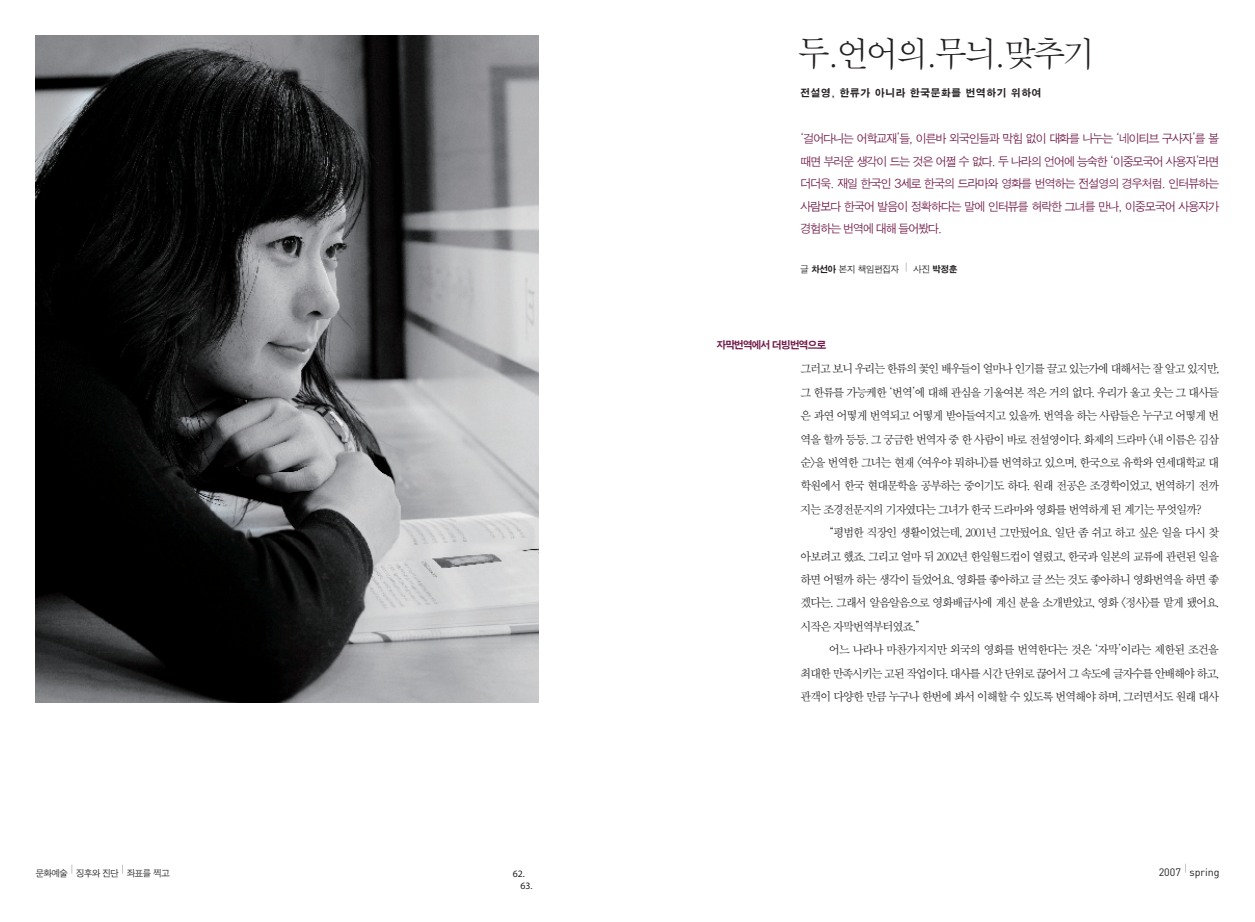
<style>
.page{position:relative;width:1255px;height:922px;background:#fff}
.page>*{position:absolute;margin:0;border:0;box-sizing:border-box;transform-origin:0 0}
.t1{font:35px "SMSS Myung Jo Std";letter-spacing:-.12em;color:#231f20;scale:.96 1}
.t2{font:11.88px/23.4px "SMSS Myung Jo 10 Std";letter-spacing:-.13em;color:#231f20;text-align:justify;scale:.96 1}
.t3{font:11.88px/22.5px "SMJ Gothic Std";letter-spacing:-.125em;color:#721c4a;text-align:justify;scale:.96 1}
.t4{font:10.62px "SMK Gothic Std";letter-spacing:.01em;color:#231f20;scale:.96 1}
.t5{font:10.62px "SMK Gothic Std";letter-spacing:-.13em;color:#721c4a;scale:.96 1}
.t6{font:10.62px "Dinreg";color:#231f20}
.t7{font:9.75px/12.4px "Myriad Pro";color:#231f20}
.t8{font:9.38px "SMJ Gothic Std";letter-spacing:-.08em;color:#231f20;scale:.95 1}
.t9{font:9.38px "SMJ Gothic Std";letter-spacing:-.11em;color:#231f20;scale:.95 1}
.s1{font-family:"SMK Gothic Std"}
</style>
<div class="page">
<img style="left:35px;top:35px;width:504px;height:667px">
<h1 class="t1" style="left:797px;top:36px;width:312px">두.언어의.무늬.맞추기</h1>
<p class="t4" style="left:800px;top:88px;width:253px">전설영, 한류가 아니라 한국문화를 번역하기 위하여</p>
<p class="t3" style="left:800px;top:128px;width:438px">‘걸어다니는 어학교재’들, 이른바 외국인들과 막힘 없이 대화를 나누는 ‘네이티브 구사자’를 볼 때면 부러운 생각이 드는 것은 어쩔 수 없다. 두 나라의 언어에 능숙한 ‘이중모국어 사용자’라면 더더욱. 재일 한국인 3세로 한국의 드라마와 영화를 번역하는 전설영의 경우처럼. 인터뷰하는 사람보다 한국어 발음이 정확하다는 말에 인터뷰를 허락한 그녀를 만나, 이중모국어 사용자가 경험하는 번역에 대해 들어봤다.</p>
<p class="t8" style="left:800px;top:264px;width:167px">글 <span class="s1">차선아</span> 본지 책임편집자 | 사진 <span class="s1">박정훈</span></p>
<p class="t5" style="left:716px;top:339px;width:116px">자막번역에서 더빙번역으로</p>
<p class="t2" style="left:800px;top:357px;width:438px">그러고 보니 우리는 한류의 꽃인 배우들이 얼마나 인기를 끌고 있는가에 대해서는 잘 알고 있지만, 그 한류를 가능케한 ‘번역’에 대해 관심을 기울여본 적은 거의 없다. 우리가 울고 웃는 그 대사들 은 과연 어떻게 번역되고 어떻게 받아들여지고 있을까. 번역을 하는 사람들은 누구고 어떻게 번 역을 할까 등등. 그 궁금한 번역자 중 한 사람이 바로 전설영이다. 화제의 드라마 〈내 이름은 김삼 순〉을 번역한 그녀는 현재 〈여우야 뭐하니〉를 번역하고 있으며, 한국으로 유학와 연세대학교 대 학원에서 한국 현대문학을 공부하는 중이기도 하다. 원래 전공은 조경학이었고, 번역하기 전까 지는 조경전문지의 기자였다는 그녀가 한국 드라마와 영화를 번역하게 된 계기는 무엇일까?</p>
<p class="t2" style="left:800px;top:521px;width:438px;text-indent:28px">“평범한 직장인 생활이었는데, 2001년 그만뒀어요. 일단 좀 쉬고 하고 싶은 일을 다시 찾 아보려고 했죠. 그리고 얼마 뒤 2002년 한일월드컵이 열렸고, 한국과 일본의 교류에 관련된 일을 하면 어떨까 하는 생각이 들었어요. 영화를 좋아하고 글 쓰는 것도 좋아하니 영화번역을 하면 좋 겠다는. 그래서 알음알음으로 영화배급사에 계신 분을 소개받았고, 영화 〈정사〉를 맡게 됐어요. 시작은 자막번역부터였죠.”</p>
<p class="t2" style="left:800px;top:638px;width:438px;text-indent:28px">어느 나라나 마찬가지지만 외국의 영화를 번역한다는 것은 ‘자막’이라는 제한된 조건을 최대한 만족시키는 고된 작업이다. 대사를 시간 단위로 끊어서 그 속도에 글자수를 안배해야 하고, 관객이 다양한 만큼 누구나 한번에 봐서 이해할 수 있도록 번역해야 하며, 그러면서도 원래 대사</p>
<p class="t9" style="left:35px;top:867px;width:143px">문화예술 | 징후와 진단 | 좌표를 찍고</p>
<p class="t6" style="left:1158px;top:865px;width:62px">2007 <sup>|</sup> spring</p>
<p class="t7" style="left:520px;top:866px;width:14px;text-indent:-8px">62.<br>63.</p>
</div>
